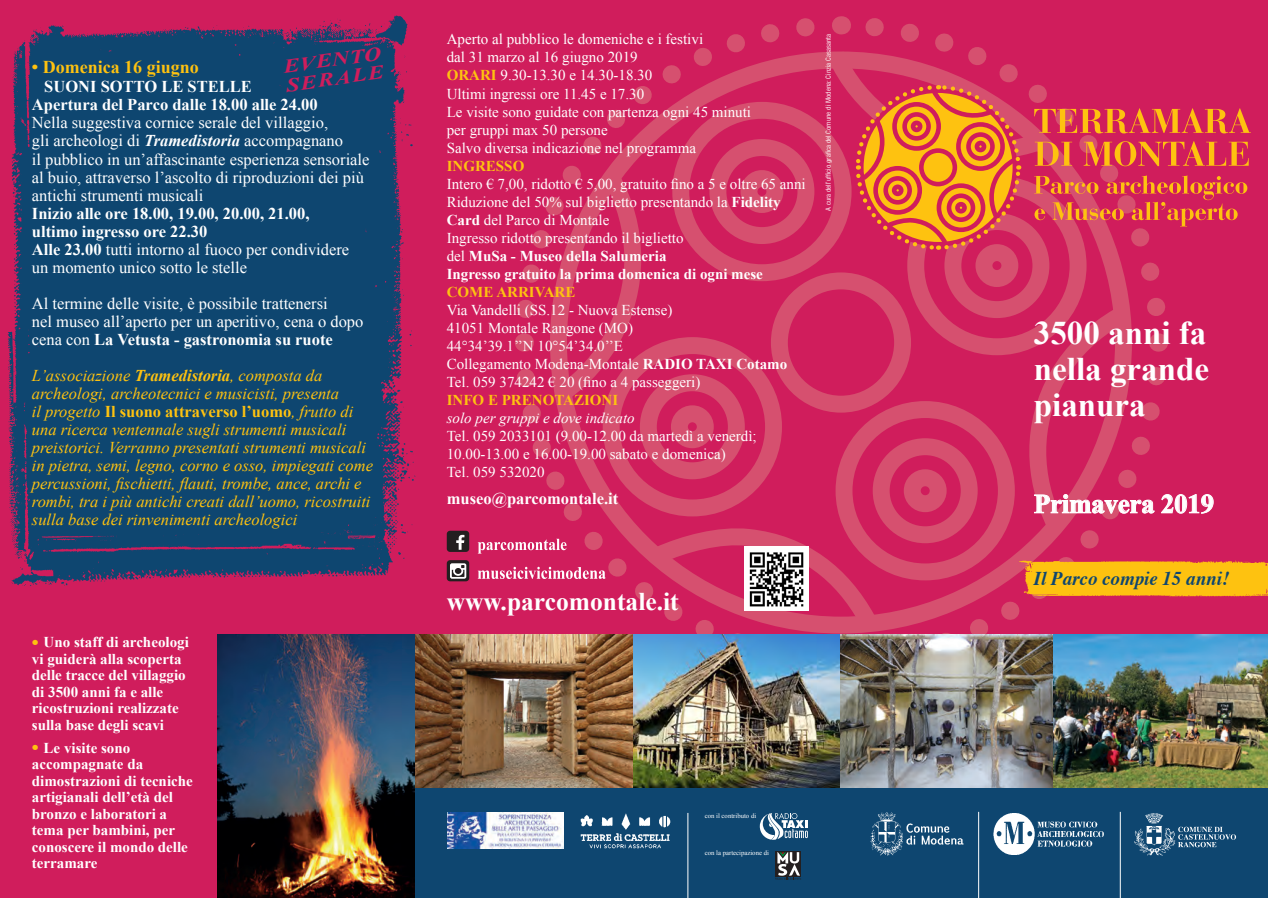
<style>
.page{position:relative;width:1268px;height:898px;background:#fff}
.page>*{position:absolute;margin:0;border:0;box-sizing:border-box;transform-origin:0 0}
.t1{font:700 33px/36px "Times New Roman";color:#fff;text-align:justify}
.t2{font:700 27px "Times New Roman";letter-spacing:-.01em;color:#fff}
.t3{font:700 25.5px "Times New Roman";color:#fff}
.t4{font:italic 700 19.5px "Times";color:#0e4670}
.t5{font:italic 700 19.05px/19px "Times New Roman";color:#d01d5c;scale:1.25 1}
.t6{font:700 18px "Times New Roman";color:#fec210}
.t7{font:italic 16.5px/18px "Times New Roman";color:#fec210}
.t8{font:16.5px/18px "Times New Roman";color:#fff}
.t9{font:700 16.5px/18px "Times New Roman";color:#fff}
.t10{font:15px/18px "Times New Roman";color:#fff}
.t11{font:700 15px/16.5px "Times New Roman";color:#fff}
.t12{font:700 15px "Times New Roman";color:#fec210}
.t13{font:italic 15px "Times New Roman";color:#fff}
.t14{font:condensed 6.75px "Helvetica";color:#fff}
.t15{font:6.75px "Times New Roman";color:#fff}
.s1{font-weight:700;font-style:italic}
.s2{font-weight:400}
.s3{font-weight:700}
.s4{font-weight:700;font-style:normal}
.s5{font-size:19.5px;color:#fec210}
.s6{font-weight:700;color:#fec210}
</style>
<div class="page">
<div style="left:0;top:0;width:1267px;height:897px;background:#d01d5c"></div>
<div style="left:770px;top:272px;width:140px;height:140px;border:17px solid #d6506f;border-radius:50%"></div>
<div style="left:835px;top:401px;width:179px;height:179px;border:17px solid #d6506f;border-radius:50%"></div>
<div style="left:602px;top:337px;width:179px;height:179px;border:17px solid #d6506f;border-radius:50%"></div>
<svg style="left:550px;top:344px;width:99px;height:14px"></svg>
<svg style="left:842px;top:515px;width:14px;height:119px"></svg>
<svg style="left:856px;top:341px;width:320px;height:293px"></svg>
<svg style="left:839px;top:252px;width:321px;height:75px"></svg>
<svg style="left:515px;top:18px;width:310px;height:326px"></svg>
<svg style="left:507px;top:358px;width:335px;height:276px"></svg>
<svg style="left:523px;top:333px;width:1px;height:18px"></svg>
<div style="left:415px;top:787px;width:852px;height:110px;background:#0e4670"></div>
<img style="left:870px;top:812px;width:93px;height:43px">
<img style="left:993px;top:813px;width:110px;height:41px">
<img style="left:1134px;top:813px;width:40px;height:42px">
<svg style="left:1178px;top:826px;width:57px;height:21px"></svg>
<hr style="left:978px;top:811px;width:1px;height:86px;background:#fff">
<hr style="left:1119px;top:811px;width:1px;height:86px;background:#fff">
<img style="left:744px;top:546px;width:64px;height:64px">
<svg style="left:1030px;top:293px;width:183px;height:253px"></svg>
<svg style="left:813px;top:16px;width:437px;height:236px"></svg>
<hr style="left:687px;top:812px;width:1px;height:85px;background:#fff">
<img style="left:580px;top:813px;width:90px;height:35px">
<img style="left:447px;top:812px;width:116px;height:36px">
<svg style="left:775px;top:851px;width:26px;height:28px"></svg>
<svg style="left:759px;top:813px;width:48px;height:26px"></svg>
<img style="left:7px;top:15px;width:408px;height:571px">
<img style="left:415px;top:634px;width:852px;height:153px">
<img style="left:1017px;top:560px;width:250px;height:36px">
<img style="left:218px;top:634px;width:197px;height:263px">
<svg style="left:477px;top:566px;width:128px;height:12px"></svg>
<svg style="left:446px;top:560px;width:23px;height:21px"></svg>
<svg style="left:450px;top:563px;width:16px;height:15px"></svg>
<div style="left:446px;top:530px;width:23px;height:21px;background:#231f20;border-radius:3px"></div>
<svg style="left:456px;top:534px;width:8px;height:15px"></svg>
<svg style="left:477px;top:538px;width:89px;height:15px"></svg>
<p class="t5" style="left:282px;top:56px;width:80px;rotate:-8deg">EVENTO<br>SERALE</p>
<p class="t6" style="left:32px;top:54px;width:168px">• Domenica 16 giugno</p>
<p class="t9" style="left:32px;top:77px;width:287px;text-indent:12px">SUONI SOTTO LE STELLE<br>Apertura del Parco dalle 18.00 alle 24.00</p>
<p class="t8" style="left:32px;top:114px;width:339px">Nella suggestiva cornice serale del villaggio,<br>gli archeologi di <span class="s1">Tramedistoria</span> accompagnano<br>il pubblico in un’affascinante esperienza sensoriale al buio, attraverso l’ascolto di riproduzioni dei più antichi strumenti musicali</p>
<p class="t9" style="left:32px;top:203px;width:319px">Inizio alle ore 18.00, 19.00, 20.00, 21.00, ultimo ingresso ore 22.30<br>Alle 23.00 <span class="s2">tutti intorno al fuoco per condividere un momento unico sotto le stelle</span></p>
<p class="t8" style="left:32px;top:294px;width:333px">Al termine delle visite, è possibile trattenersi<br>nel museo all’aperto per un aperitivo, cena o dopo cena con <span class="s3">La Vetusta - gastronomia su ruote</span></p>
<p class="t7" style="left:32px;top:365px;width:342px">L’associazione <span class="s3">Tramedistoria</span>, composta da archeologi, archeotecnici e musicisti, presenta<br>il progetto <span class="s4">Il suono attraverso l’uomo</span>, frutto di una ricerca ventennale sugli strumenti musicali preistorici. Verranno presentati strumenti musicali in pietra, semi, legno, corno e osso, impiegati come percussioni, fischietti, flauti, trombe, ance, archi e rombi, tra i più antichi creati dall’uomo, ricostruiti sulla base dei rinvenimenti archeologici</p>
<p class="t11" style="left:32px;top:633px;width:158px"><span class="s5">•</span> Uno staff di archeologi vi guiderà alla scoperta delle tracce del villaggio di 3500 anni fa e alle ricostruzioni realizzate sulla base degli scavi</p>
<p class="t11" style="left:32px;top:738px;width:162px"><span class="s5">•</span> Le visite sono accompagnate da dimostrazioni di tecniche artigianali dell’età del bronzo e laboratori a tema per bambini, per conoscere il mondo delle terramare</p>
<p class="t10" style="left:446px;top:30px;width:306px">Aperto al pubblico le domeniche e i festivi<br>dal 31 marzo al 16 giugno 2019<br><span class="s6">ORARI</span> 9.30-13.30 e 14.30-18.30<br>Ultimi ingressi ore 11.45 e 17.30<br>Le visite sono guidate con partenza ogni 45 minuti per gruppi max 50 persone<br>Salvo diversa indicazione nel programma</p>
<p class="t12" style="left:446px;top:155px;width:79px">INGRESSO</p>
<p class="t10" style="left:446px;top:174px;width:360px">Intero € 7,00, ridotto € 5,00, gratuito fino a 5 e oltre 65 anni Riduzione del 50% sul biglietto presentando la <span class="s3">Fidelity Card</span> del Parco di Montale<br>Ingresso ridotto presentando il biglietto<br>del <span class="s3">MuSa - Museo della Salumeria<br>Ingresso gratuito la prima domenica di ogni mese</span></p>
<p class="t12" style="left:446px;top:281px;width:130px">COME ARRIVARE</p>
<p class="t10" style="left:446px;top:300px;width:342px">Via Vandelli (SS.12 - Nuova Estense)<br>41051 Montale Rangone (MO)<br>44°34’39.1’’N 10°54’34.0’’E<br>Collegamento Modena-Montale <span class="s3">RADIO TAXI Cotamo </span>Tel. 059 374242 € 20 (fino a 4 passeggeri)</p>
<p class="t12" style="left:446px;top:389px;width:173px">INFO E PRENOTAZIONI</p>
<p class="t13" style="left:446px;top:407px;width:189px">solo per gruppi e dove indicato</p>
<p class="t10" style="left:446px;top:426px;width:311px">Tel. 059 2033101 (9.00-12.00 da martedì a venerdì;<br>10.00-13.00 e 16.00-19.00 sabato e domenica)<br>Tel. 059 532020</p>
<p class="t9" style="left:446px;top:488px;width:173px">museo@parcomontale.it</p>
<p class="t14" style="left:824px;top:211px;width:178px;rotate:-90deg">A cura dell’ufficio grafica del Comune di Modena: Cinzia Casasanta</p>
<h3 class="t3" style="left:446px;top:583px;width:233px">www.parcomontale.it</h3>
<p class="t15" style="left:704px;top:810px;width:53px">con il contributo di</p>
<p class="t15" style="left:704px;top:848px;width:66px">con la partecipazione di</p>
<h1 class="t1" style="left:1033px;top:314px;width:177px">3500 anni fa nella grande pianura</h1>
<h2 class="t2" style="left:1033px;top:485px;width:182px">Primavera 2019</h2>
<h3 class="t4" style="left:1033px;top:560px;width:197px">Il Parco compie 15 anni!</h3>
</div>
